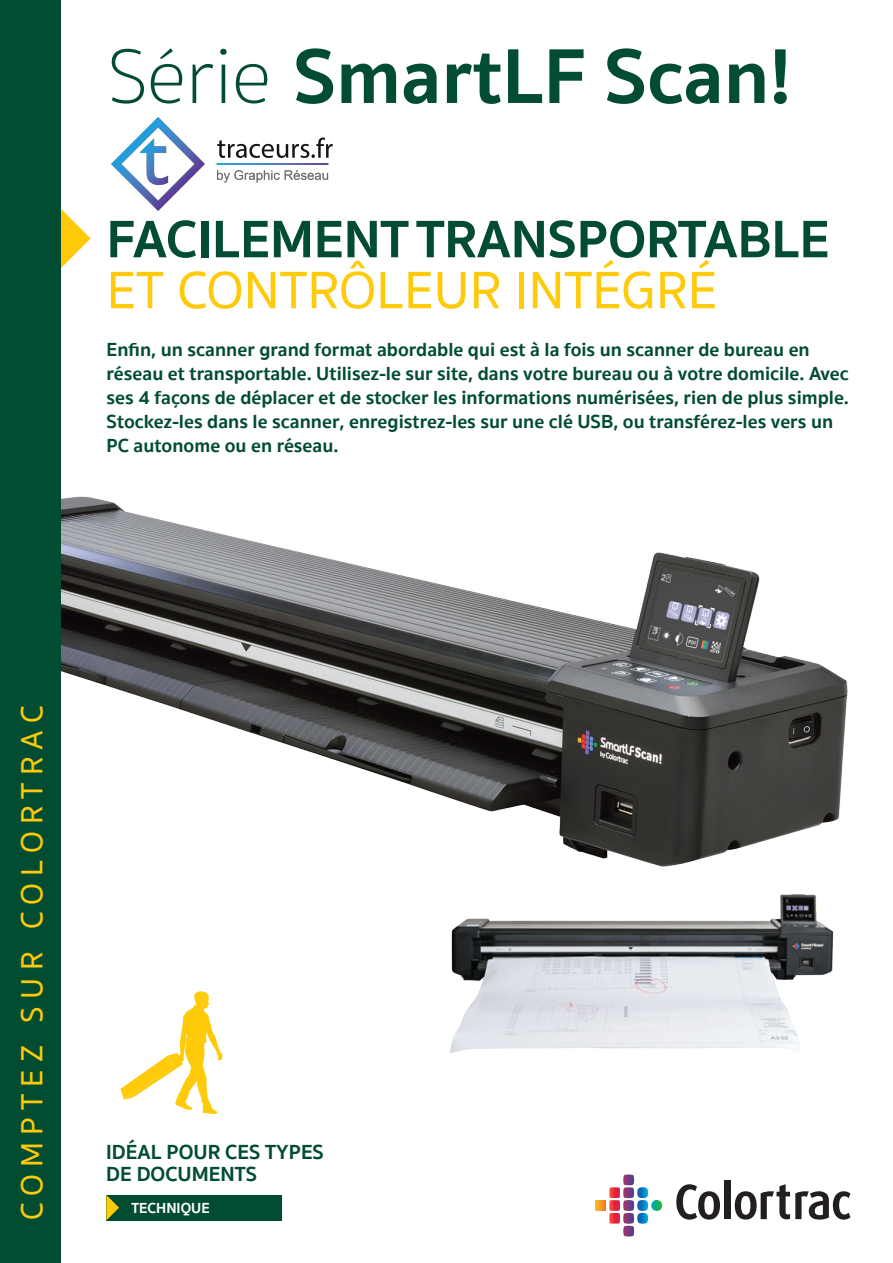
<style>
.page{position:relative;width:893px;height:1263px;background:#fff}
.page>*{position:absolute;margin:0;border:0;box-sizing:border-box;transform-origin:0 0}
.t1{font:700 79.5px "Sukhumvit Set";color:#024d32}
.t2{font:700 54px/51px "Sukhumvit Set";color:#024d32}
.t3{font:500 31.5px "Sukhumvit Set";letter-spacing:.23em;color:#feca0a}
.t4{font:700 21px/21.8px "Sukhumvit Set";color:#024d32}
.subheading{font:700 19.5px/24px "Sukhumvit Set";color:#024d32}
.t5{font:700 15px "Sukhumvit Set";color:#fff}
.s1{font-weight:100}
.s2{font-weight:500;color:#feca0a}
</style>
<div class="page">
<img style="left:450px;top:894px;width:384px;height:159px">
<img style="left:61px;top:496px;width:787px;height:371px">
<svg style="left:61px;top:209px;width:30px;height:59px"></svg>
<div style="left:0;top:0;width:61px;height:1263px;background:#024d32"></div>
<svg style="left:595px;top:1174px;width:68px;height:63px"></svg>
<svg style="left:676px;top:1184px;width:44px;height:35px"></svg>
<div style="left:724px;top:1180px;width:6px;height:39px;background:#231f20"></div>
<svg style="left:735px;top:1184px;width:115px;height:35px"></svg>
<svg style="left:120px;top:991px;width:102px;height:123px"></svg>
<div style="left:106px;top:1195px;width:176px;height:25px;background:#024d32"></div>
<svg style="left:106px;top:1195px;width:13px;height:25px"></svg>
<img style="left:111px;top:117px;width:222px;height:93px">
<p class="t1" style="left:106px;top:15px;width:686px"><span class="s1">Série</span> SmartLF Scan!</p>
<p class="t2" style="left:107px;top:215px;width:724px">FACILEMENT TRANSPORTABLE<br><span class="s2">ET CONTRÔLEUR INTÉGRÉ</span></p>
<p class="subheading" style="left:107px;top:338px;width:744px">Enfin, un scanner grand format abordable qui est à la fois un scanner de bureau en réseau et transportable. Utilisez-le sur site, dans votre bureau ou à votre domicile. Avec ses 4 façons de déplacer et de stocker les informations numérisées, rien de plus simple.<br>Stockez-les dans le scanner, enregistrez-les sur une clé USB, ou transférez-les vers un PC autonome ou en réseau.</p>
<p class="t3" style="left:10px;top:1220px;width:517px;rotate:-90deg">COMPTEZ SUR COLORTRAC</p>
<p class="t4" style="left:106px;top:1141px;width:219px">IDÉAL POUR CES TYPES<br>DE DOCUMENTS</p>
<p class="t5" style="left:131px;top:1196px;width:80px">TECHNIQUE</p>
</div>
